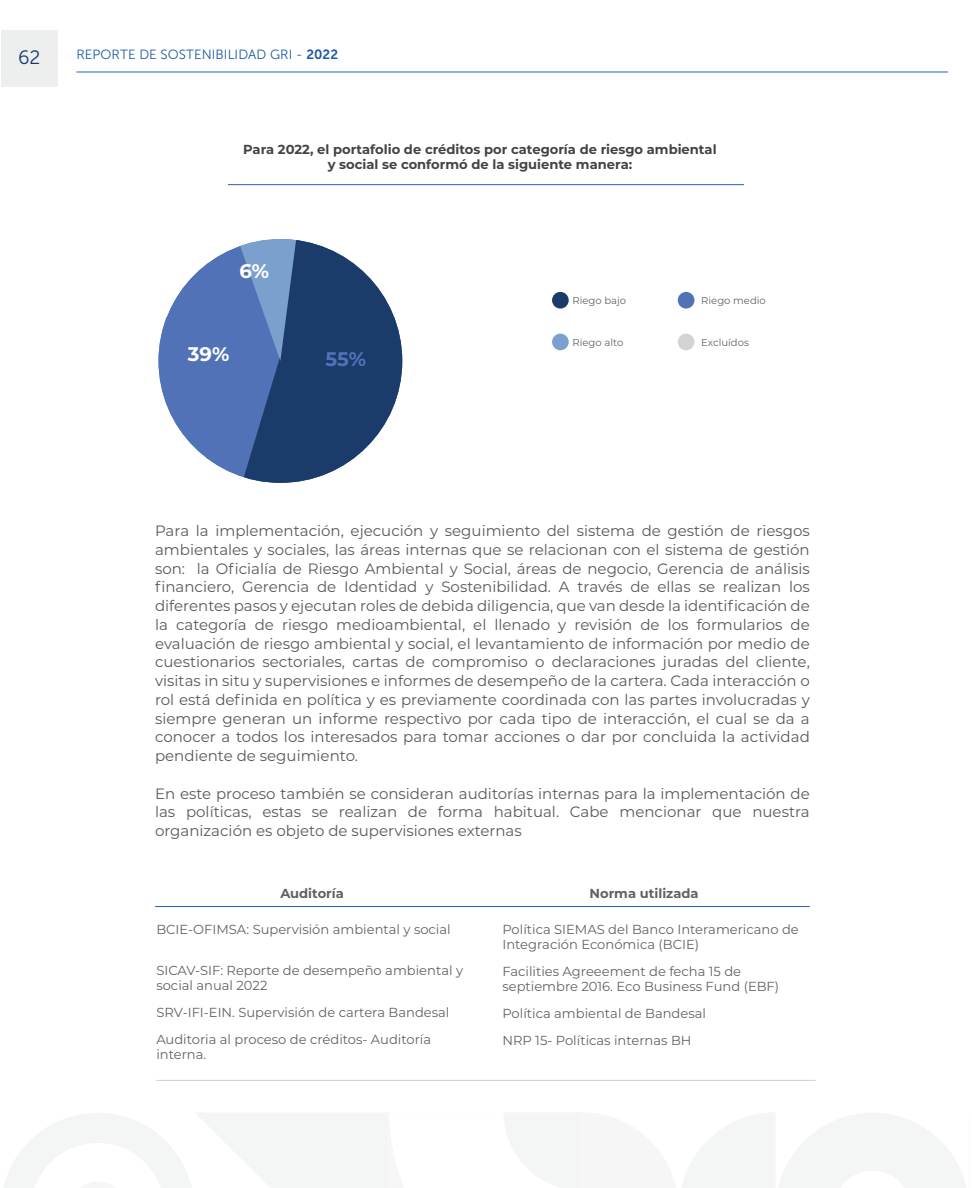
<style>
.page{position:relative;width:972px;height:1188px;background:#fff}
.page>*{position:absolute;margin:0;border:0;box-sizing:border-box;transform-origin:0 0}
.t1{font:700 19.65px "Montserrat";color:#fff}
.t2{font:700 19.65px "Montserrat";color:#5272b8}
.t3{font:19.35px "Museo Sans 300";color:#1b3b6b}
.t4{font:15px/18.8px "Montserrat";color:#575a5b;text-align:justify}
.t5{font:13.35px "Museo Sans 300";letter-spacing:.005em;color:#1b5aa5}
.t6{font:13.05px/15px "Montserrat";color:#5f6364}
.t7{font:700 13.05px/15px "Montserrat";color:#414445;text-align:center}
.t8{font:700 13.05px "Montserrat";color:#5f6364}
.t9{font:10.05px "Montserrat";color:#5f6364}
.s1{font-family:"Museo Sans 700"}
</style>
<div class="page">
<hr style="left:76px;top:72px;width:872px;height:1px;background:#2861ae">
<div style="left:1px;top:30px;width:56px;height:57px;background:#edeeee"></div>
<svg style="left:4px;top:1113px;width:962px;height:75px"></svg>
<hr style="left:228px;top:184px;width:516px;height:1px;background:#2861ae">
<svg style="left:158px;top:239px;width:244px;height:244px"></svg>
<div style="left:552px;top:292px;width:17px;height:17px;background:#1b3b6b;border-radius:50%"></div>
<div style="left:678px;top:292px;width:16px;height:17px;background:#5272b8;border-radius:50%"></div>
<div style="left:552px;top:334px;width:17px;height:16px;background:#7ca0ce;border-radius:50%"></div>
<div style="left:678px;top:334px;width:16px;height:16px;background:#d2d4d3;border-radius:50%"></div>
<hr style="left:156px;top:1080px;width:660px;height:1px;background:#cdcfce">
<hr style="left:155px;top:906px;width:655px;height:1px;background:#2861ae">
<p class="t3" style="left:18px;top:47px;width:24px">62</p>
<p class="t5" style="left:76px;top:47px;width:263px">REPORTE DE SOSTENIBILIDAD GRI - <span class="s1">2022</span></p>
<p class="t7" style="left:243px;top:141px;width:475px">Para 2022, el portafolio de créditos por categoría de riesgo ambiental y social se conformó de la siguiente manera:</p>
<h1 class="t1" style="left:240px;top:257px;width:31px">6%</h1>
<h1 class="t1" style="left:188px;top:340px;width:43px">39%</h1>
<h1 class="t2" style="left:326px;top:345px;width:42px">55%</h1>
<p class="t9" style="left:573px;top:293px;width:55px">Riego bajo</p>
<p class="t9" style="left:701px;top:293px;width:66px">Riego medio</p>
<p class="t9" style="left:573px;top:335px;width:52px">Riego alto</p>
<p class="t9" style="left:701px;top:335px;width:49px">Excluídos</p>
<p class="t4" style="left:155px;top:521px;width:656px">Para la implementación, ejecución y seguimiento del sistema de gestión de riesgos ambientales y sociales, las áreas internas que se relacionan con el sistema de gestión son: la Oficialía de Riesgo Ambiental y Social, áreas de negocio, Gerencia de análisis financiero, Gerencia de Identidad y Sostenibilidad. A través de ellas se realizan los diferentes pasos y ejecutan roles de debida diligencia, que van desde la identificación de la categoría de riesgo medioambiental, el llenado y revisión de los formularios de evaluación de riesgo ambiental y social, el levantamiento de información por medio de cuestionarios sectoriales, cartas de compromiso o declaraciones juradas del cliente, visitas in situ y supervisiones e informes de desempeño de la cartera. Cada interacción o rol está definida en política y es previamente coordinada con las partes involucradas y siempre generan un informe respectivo por cada tipo de interacción, el cual se da a conocer a todos los interesados para tomar acciones o dar por concluida la actividad pendiente de seguimiento.</p>
<p class="t4" style="left:155px;top:783px;width:656px">En este proceso también se consideran auditorías internas para la implementación de las políticas, estas se realizan de forma habitual. Cabe mencionar que nuestra organización es objeto de supervisiones externas</p>
<p class="t8" style="left:280px;top:884px;width:65px">Auditoría</p>
<p class="t8" style="left:590px;top:884px;width:111px">Norma utilizada</p>
<p class="t6" style="left:156px;top:922px;width:296px">BCIE-OFIMSA: Supervisión ambiental y social</p>
<p class="t6" style="left:156px;top:962px;width:308px">SICAV-SIF: Reporte de desempeño ambiental y social anual 2022</p>
<p class="t6" style="left:156px;top:998px;width:295px;line-height:27px">SRV-IFI-EIN. Supervisión de cartera Bandesal<br>Auditoria al proceso de créditos- Auditoría</p>
<p class="t6" style="left:156px;top:1046px;width:51px">interna.</p>
<p class="t6" style="left:502px;top:922px;width:298px">Política SIEMAS del Banco Interamericano de<br>Integración Económica (BCIE)</p>
<p class="t6" style="left:502px;top:964px;width:278px">Facilities Agreeement de fecha 15 de septiembre 2016. Eco Business Fund (EBF)</p>
<p class="t6" style="left:502px;top:1000px;width:205px;line-height:27px">Política ambiental de Bandesal<br>NRP 15- Políticas internas BH</p>
</div>
